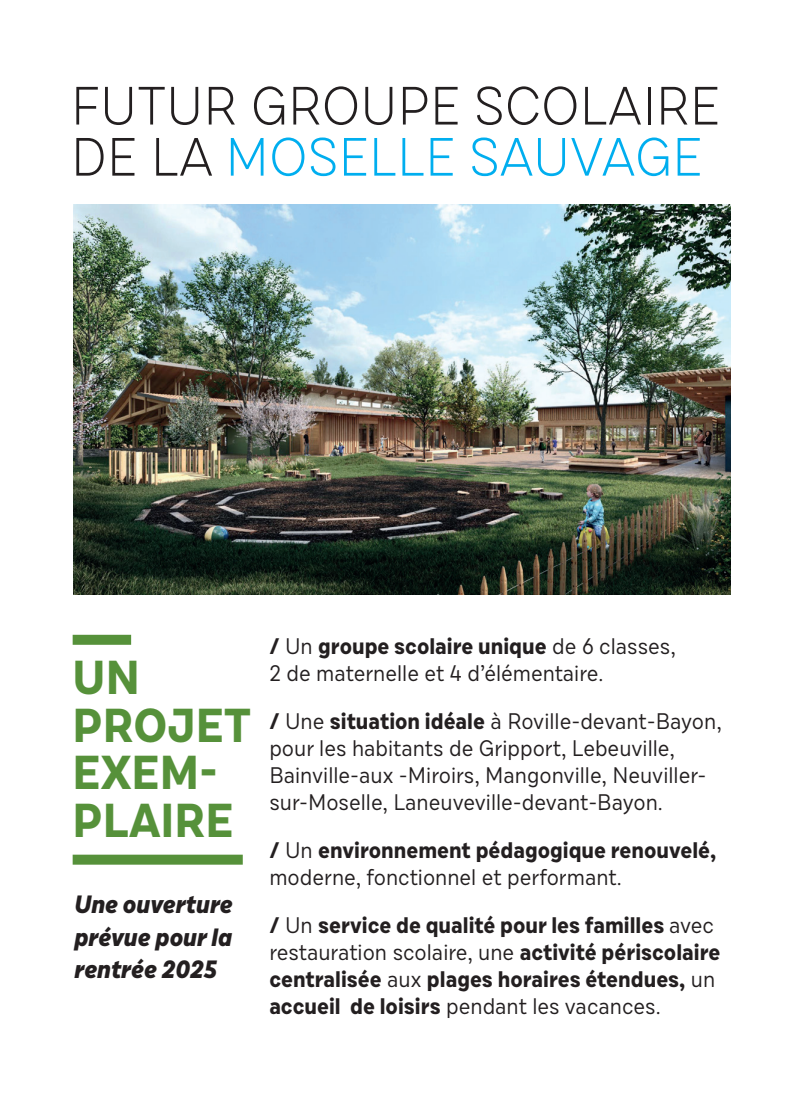
<style>
.page{position:relative;width:801px;height:1110px;background:#fff}
.page>*{position:absolute;margin:0;border:0;box-sizing:border-box;transform-origin:0 0}
.t1{font:300 53.75px/51px "Draft D";color:#231f20}
.t2{font:700 47.5px/47.5px "Draft D";color:#56913a}
.t3{font:italic 800 25px/32.5px "Draft D";color:#231f20;text-align:justify}
.t4{font:22.5px/27px "Draft D";color:#231f20}
.t5{font:700 22.5px/27px "Draft D";color:#231f20}
.s1{color:#00aeef}
.s2{font-weight:700}
.s3{font-weight:400}
</style>
<div class="page">
<img style="left:74px;top:204px;width:656px;height:390px">
<div style="left:73px;top:854px;width:170px;height:10px;background:#56913a"></div>
<div style="left:73px;top:634px;width:58px;height:10px;background:#56913a"></div>
<h1 class="t1" style="left:71px;top:85px;width:650px">FUTUR GROUPE SCOLAIRE<br>DE LA <span class="s1">MOSELLE SAUVAGE</span></h1>
<h2 class="t2" style="left:73px;top:654px;width:180px">UN<br>PROJET<br>EXEM-<br>PLAIRE</h2>
<p class="t3" style="left:74px;top:887px;width:160px">Une ouverture prévue pour la rentrée 2025</p>
<p class="t4" style="left:269px;top:634px;width:408px"><span class="s2">/</span> Un <span class="s2">groupe scolaire unique</span> de 6 classes,<br>2 de maternelle et 4 d’élémentaire.</p>
<p class="t4" style="left:269px;top:709px;width:454px"><span class="s2">/</span> Une <span class="s2">situation idéale</span> à Roville-devant-Bayon, pour les habitants de Gripport, Lebeuville, Bainville-aux -Miroirs, Mangonville, Neuviller&shy;sur-Moselle, Laneuveville-devant-Bayon.</p>
<p class="t5" style="left:269px;top:836px;width:448px">/ <span class="s3">Un</span> environnement pédagogique renouvelé, <span class="s3">moderne, fonctionnel et performant.</span></p>
<p class="t5" style="left:269px;top:911px;width:452px">/ <span class="s3">Un</span> service de qualité pour les familles <span class="s3">avec restauration scolaire, une</span> activité périscolaire centralisée <span class="s3">aux</span> plages horaires étendues, <span class="s3">un </span>accueil de loisirs <span class="s3">pendant les vacances.</span></p>
</div>
